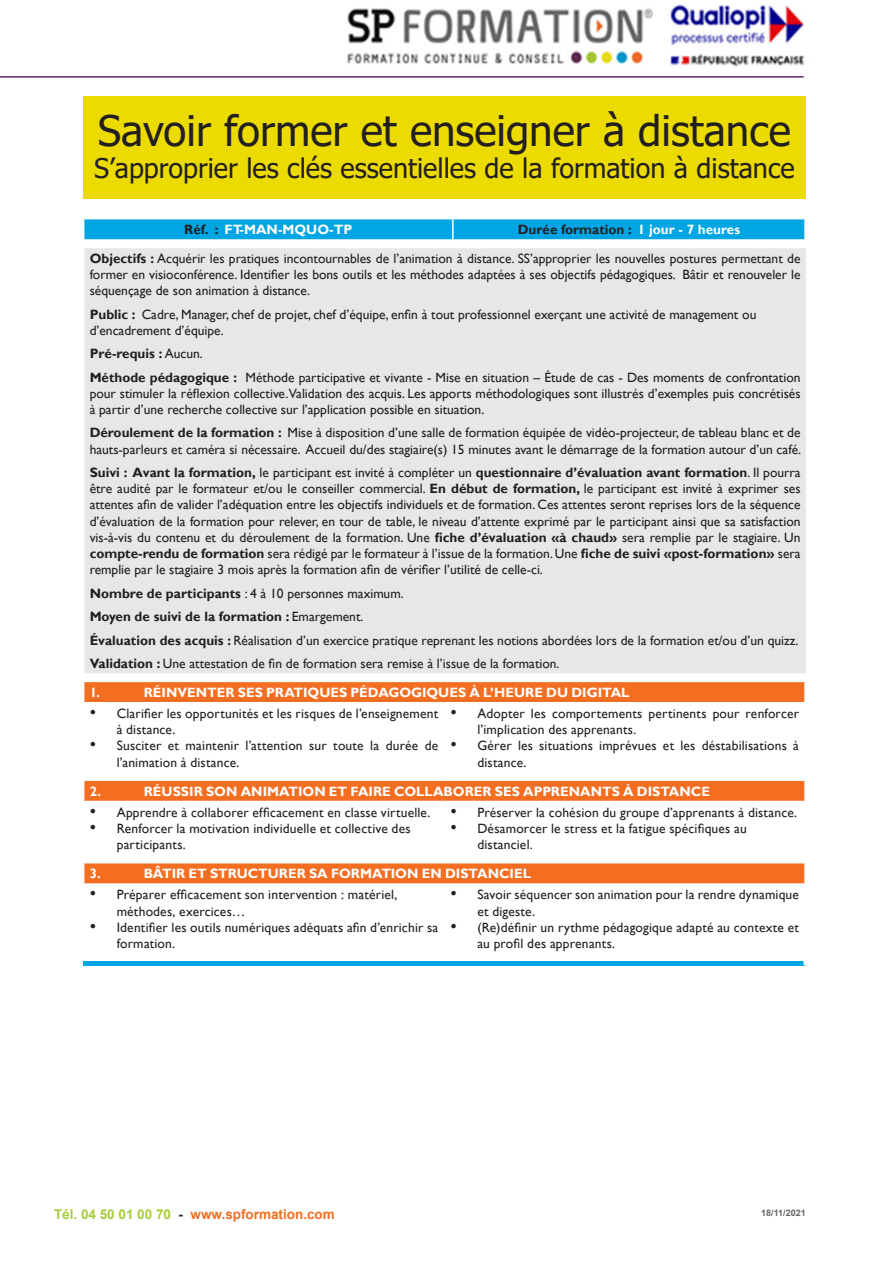
<style>
.page{position:relative;width:893px;height:1263px;background:#fff}
.page>*{position:absolute;margin:0;border:0;box-sizing:border-box;transform-origin:0 0}
.t1{font:42px "Tahoma";color:#231f20}
.t2{font:27px "Tahoma";color:#231f20}
.t3{font:13.5px/16.2px "Gill Sans";letter-spacing:.005em;color:#231f20}
.t4{font:700 13.5px "Gill Sans";color:#fff}
.t5{font:700 13.5px "Gill Sans";color:#231f20}
.t6{font:700 13.5px "Arial";color:#f36e21}
.t7{font:700 9px "Arial";color:#656568}
.s1{color:#231f20}
.s2{color:#fff}
.s3{font-weight:700}
.s4{font-weight:400}
.s5{font-family:"Times New Roman";font-size:18px}
.s6{color:#a6ce39}
</style>
<div class="page">
<div style="left:83px;top:97px;width:723px;height:102px;background:#ebdb01"></div>
<div style="left:83px;top:219px;width:721px;height:20px;background:#00a6e4"></div>
<hr style="left:452px;top:219px;width:2px;height:20px;background:#fff">
<div style="left:84px;top:247px;width:722px;height:427px;background:#e6e7e9"></div>
<hr style="left:83px;top:247px;width:724px;height:1px;background:#fff">
<hr style="left:83px;top:673px;width:724px;height:2px;background:#fff">
<div style="left:84px;top:681px;width:721px;height:22px;background:#f36e21"></div>
<hr style="left:83px;top:681px;width:361px;height:1px;background:#fff">
<hr style="left:444px;top:681px;width:362px;height:1px;background:#fff">
<hr style="left:804px;top:682px;width:2px;height:20px;background:#fff">
<hr style="left:83px;top:702px;width:361px;height:1px;background:#fff">
<hr style="left:444px;top:702px;width:362px;height:1px;background:#fff">
<div style="left:84px;top:780px;width:721px;height:21px;background:#f36e21"></div>
<hr style="left:83px;top:779px;width:361px;height:2px;background:#fff">
<hr style="left:444px;top:779px;width:362px;height:2px;background:#fff">
<hr style="left:804px;top:781px;width:2px;height:20px;background:#fff">
<div style="left:84px;top:863px;width:721px;height:21px;background:#f36e21"></div>
<hr style="left:804px;top:863px;width:2px;height:20px;background:#fff">
<hr style="left:83px;top:883px;width:361px;height:2px;background:#fff">
<hr style="left:444px;top:883px;width:362px;height:2px;background:#fff">
<hr style="left:83px;top:961px;width:721px;height:4px;background:#00a6e4">
<img style="left:347px;top:4px;width:458px;height:63px">
<hr style="left:0;top:76px;width:804px;height:2px;background:#5d2863">
<p class="t1" style="left:98px;top:102px;width:694px">Savoir former et enseigner à distance</p>
<p class="t2" style="left:94px;top:150px;width:702px">S’approprier les clés essentielles de la formation à distance</p>
<p class="t4" style="left:184px;top:221px;width:169px"><span class="s1">Réf. :</span> FT-MAN-MQUO-TP</p>
<p class="t5" style="left:518px;top:221px;width:224px">Durée formation : <span class="s2">1 jour - 7 heures</span></p>
<p class="t3" style="left:90px;top:250px;width:712px;text-align:justify"><span class="s3">Objectifs :</span> Acquérir les pratiques incontournables de l’animation à distance. SS’approprier les nouvelles postures permettant de former en visioconférence. Identifier les bons outils et les méthodes adaptées à ses objectifs pédagogiques. Bâtir et renouveler le séquençage de son animation à distance.</p>
<p class="t3" style="left:90px;top:306px;width:668px"><span class="s3">Public :</span> Cadre, Manager, chef de projet, chef d’équipe, enfin à tout professionnel exerçant une activité de management ou</p>
<p class="t3" style="left:90px;top:322px;width:136px">d’encadrement d’équipe.</p>
<p class="t5" style="left:90px;top:346px;width:115px">Pré-requis : <span class="s4">Aucun.</span></p>
<p class="t3" style="left:90px;top:369px;width:712px;text-align:justify"><span class="s3">Méthode pédagogique :</span> Méthode participative et vivante - Mise en situation – Étude de cas - Des moments de confrontation pour stimuler la réflexion collective.Validation des acquis. Les apports méthodologiques sont illustrés d’exemples puis concrétisés à partir d’une recherche collective sur l’application possible en situation.</p>
<p class="t3" style="left:90px;top:425px;width:713px"><span class="s3">Déroulement de la formation :</span> Mise à disposition d’une salle de formation équipée de vidéo-projecteur, de tableau blanc et de hauts-parleurs et caméra si nécessaire. Accueil du/des stagiaire(s) 15 minutes avant le démarrage de la formation autour d’un café.</p>
<p class="t3" style="left:90px;top:465px;width:712px;text-align:justify"><span class="s3">Suivi : Avant la formation,</span> le participant est invité à compléter un <span class="s3">questionnaire d’évaluation avant formation</span>. Il pourra être audité par le formateur et/ou le conseiller commercial. <span class="s3">En début de formation,</span> le participant est invité à exprimer ses attentes afin de valider l’adéquation entre les objectifs individuels et de formation. Ces attentes seront reprises lors de la séquence d’évaluation de la formation pour relever, en tour de table, le niveau d’attente exprimé par le participant ainsi que sa satisfaction vis-à-vis du contenu et du déroulement de la formation. Une <span class="s3">fiche d’évaluation «à chaud»</span> sera remplie par le stagiaire. Un <span class="s3">compte-rendu de formation</span> sera rédigé par le formateur à l’issue de la formation. Une <span class="s3">fiche de suivi «post-formation»</span> sera remplie par le stagiaire 3 mois après la formation afin de vérifier l’utilité de celle-ci.</p>
<p class="t3" style="left:90px;top:585px;width:316px"><span class="s3">Nombre de participants</span> : 4 à 10 personnes maximum.</p>
<p class="t5" style="left:90px;top:608px;width:275px">Moyen de suivi de la formation : <span class="s4">Emargement.</span></p>
<p class="t3" style="left:90px;top:632px;width:710px"><span class="s3">Évaluation des acquis :</span> Réalisation d’un exercice pratique reprenant les notions abordées lors de la formation et/ou d’un quizz.</p>
<p class="t3" style="left:90px;top:655px;width:471px"><span class="s3">Validation :</span> Une attestation de fin de formation sera remise à l’issue de la formation.</p>
<p class="t4" style="left:90px;top:684px;width:12px">1.</p>
<p class="t4" style="left:144px;top:684px;width:487px">RÉINVENTER SES PRATIQUES PÉDAGOGIQUES À L’HEURE DU DIGITAL</p>
<p class="t3" style="left:117px;top:706px;width:323px;text-indent:-27px"><span class="s5">•</span> Clarifier les opportunités et les risques de l’enseignement à distance.</p>
<p class="t3" style="left:117px;top:738px;width:323px;text-indent:-27px"><span class="s5">•</span> Susciter et maintenir l’attention sur toute la durée de l’animation à distance.</p>
<p class="t3" style="left:477px;top:706px;width:323px;text-indent:-27px"><span class="s5">•</span> Adopter les comportements pertinents pour renforcer l’implication des apprenants.</p>
<p class="t3" style="left:477px;top:738px;width:323px;text-indent:-27px"><span class="s5">•</span> Gérer les situations imprévues et les déstabilisations à distance.</p>
<p class="t4" style="left:90px;top:783px;width:13px">2.</p>
<p class="t4" style="left:144px;top:783px;width:568px">RÉUSSIR SON ANIMATION ET FAIRE COLLABORER SES APPRENANTS À DISTANCE</p>
<p class="t3" style="left:90px;top:804px;width:342px"><span class="s5">•</span> Apprendre à collaborer efficacement en classe virtuelle.</p>
<p class="t3" style="left:90px;top:821px;width:322px"><span class="s5">•</span> Renforcer la motivation individuelle et collective des</p>
<p class="t3" style="left:117px;top:837px;width:71px">participants.</p>
<p class="t3" style="left:450px;top:804px;width:348px"><span class="s5">•</span> Préserver la cohésion du groupe d’apprenants à distance.</p>
<p class="t3" style="left:450px;top:821px;width:298px"><span class="s5">•</span> Désamorcer le stress et la fatigue spécifiques au</p>
<p class="t3" style="left:477px;top:837px;width:57px">distanciel.</p>
<p class="t4" style="left:90px;top:865px;width:13px">3.</p>
<p class="t4" style="left:144px;top:865px;width:389px">BÂTIR ET STRUCTURER SA FORMATION EN DISTANCIEL</p>
<p class="t3" style="left:90px;top:887px;width:309px"><span class="s5">•</span> Préparer efficacement son intervention : matériel,</p>
<p class="t3" style="left:117px;top:903px;width:130px">méthodes, exercices…</p>
<p class="t3" style="left:117px;top:919px;width:323px;text-indent:-27px"><span class="s5">•</span> Identifier les outils numériques adéquats afin d’enrichir sa formation.</p>
<p class="t3" style="left:477px;top:887px;width:323px;text-indent:-27px"><span class="s5">•</span> Savoir séquencer son animation pour la rendre dynamique et digeste.</p>
<p class="t3" style="left:477px;top:919px;width:323px;text-indent:-27px"><span class="s5">•</span> (Re)définir un rythme pédagogique adapté au contexte et au profil des apprenants.</p>
<p class="t6" style="left:54px;top:1204px;width:282px"><span class="s6">Tél. 04 50 01 00 70</span> <span class="s1">-</span> www.spformation.com</p>
<p class="t7" style="left:761px;top:1206px;width:46px">18/11/2021</p>
</div>
